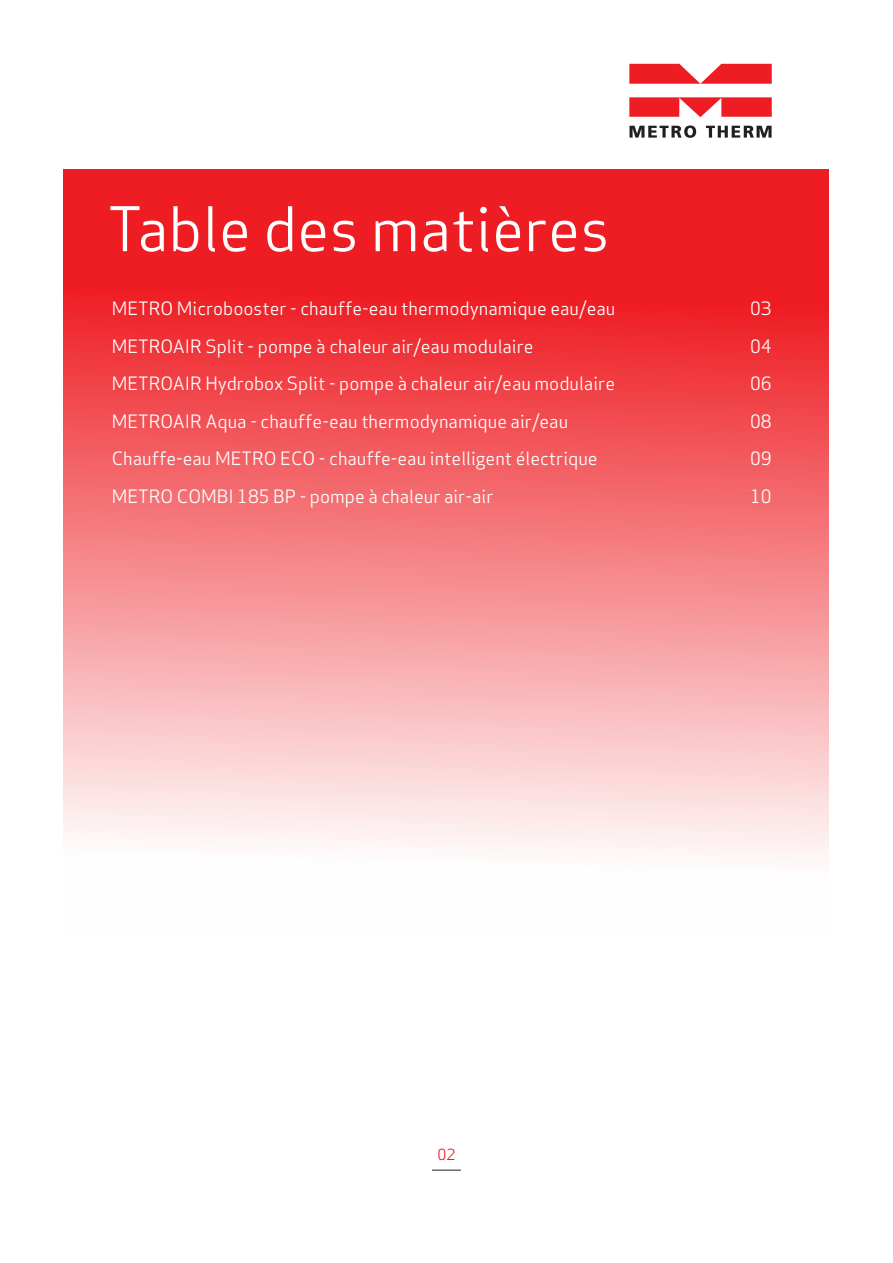
<style>
.page{position:relative;width:893px;height:1263px;background:#fff}
.page>*{position:absolute;margin:0;border:0;box-sizing:border-box;transform-origin:0 0}
.t1{font:60px "Apex Sans";color:#fff}
.t2{font:18px/37.5px "Apex Sans";color:#fff;text-align:justify}
.t3{font:15px "Apex Sans";color:#ee1d23}
</style>
<div class="page">
<svg style="left:64px;top:169px;width:765px;height:686px;background:#f47679"></svg>
<svg style="left:629px;top:125px;width:67px;height:13px"></svg>
<svg style="left:706px;top:126px;width:66px;height:12px"></svg>
<svg style="left:629px;top:97px;width:143px;height:20px;background:#f04247"></svg>
<svg style="left:629px;top:64px;width:143px;height:20px;background:#f04146"></svg>
<svg style="left:432px;top:1170px;width:29px;height:1px"></svg>
<h1 class="t1" style="left:107px;top:191px;width:504px">Table des matières</h1>
<p class="t2" style="left:112px;top:290px;width:505px;text-align:left">METRO Microbooster - chauffe-eau thermodynamique eau/eau METROAIR Split - pompe à chaleur air/eau modulaire METROAIR Hydrobox Split - pompe à chaleur air/eau modulaire METROAIR Aqua - chauffe-eau thermodynamique air/eau Chauffe-eau METRO ECO - chauffe-eau intelligent électrique METRO COMBI 185 BP - pompe à chaleur air-air</p>
<p class="t2" style="left:750px;top:290px;width:23px">03<br>04<br>06<br>08<br>09<br>10</p>
<p class="t3" style="left:437px;top:1145px;width:19px">02</p>
</div>
